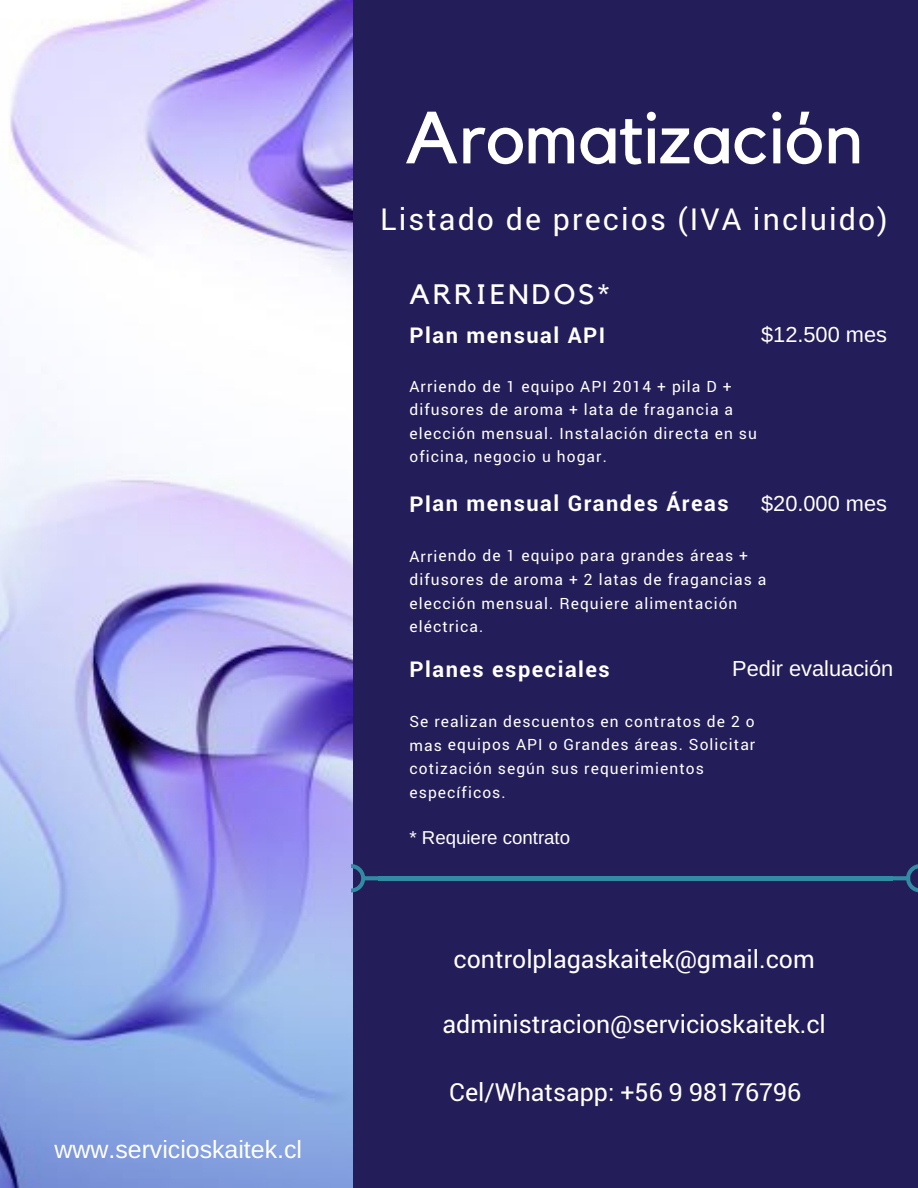
<style>
.page{position:relative;width:918px;height:1188px;background:#231d59}
.page>*{position:absolute;margin:0;border:0;box-sizing:border-box;transform-origin:0 0}
.t1{font:72.9px "Kollektif";color:#fff}
.t2{font:30.3px "Roboto";letter-spacing:.07em;color:#fff}
.t3{font:28.05px "Kollektif";letter-spacing:.11em;color:#fff}
.t4{font:24.9px "Roboto";color:#fff}
.t5{font:24.9px "Arimo";color:#fff}
.t6{font:700 21.75px "Roboto";letter-spacing:.07em;color:#fff}
.t7{font:21.75px "Arimo";color:#fff}
.t8{font:18.75px "Arimo";color:#fff}
.t9{font:15.6px/23.7px "Roboto";letter-spacing:.07em;color:#fff}
</style>
<div class="page">
<img style="left:0;top:0;width:352px;height:1188px">
<hr style="left:378px;top:876px;width:514px;height:4px;background:#318ba2">
<svg style="left:891px;top:864px;width:27px;height:29px"></svg>
<svg style="left:351px;top:864px;width:28px;height:29px"></svg>
<h3 class="t5" style="left:55px;top:1135px;width:249px">www.servicioskaitek.cl</h3>
<h1 class="t1" style="left:405px;top:104px;width:460px">Aromatización</h1>
<h2 class="t2" style="left:380px;top:198px;width:509px">Listado de precios (IVA incluido)</h2>
<h3 class="t3" style="left:409px;top:281px;width:201px">ARRIENDOS*</h3>
<h3 class="t6" style="left:409px;top:320px;width:197px">Plan mensual API</h3>
<h3 class="t7" style="left:761px;top:322px;width:127px">$12.500 mes</h3>
<p class="t9" style="left:409px;top:374px;width:349px">Arriendo de 1 equipo API 2014 + pila D + difusores de aroma + lata de fragancia a elección mensual. Instalación directa en su oficina, negocio u hogar.</p>
<h3 class="t6" style="left:409px;top:489px;width:321px">Plan mensual Grandes Áreas</h3>
<h3 class="t7" style="left:761px;top:491px;width:127px">$20.000 mes</h3>
<p class="t9" style="left:409px;top:544px;width:358px">Arriendo de 1 equipo para grandes áreas + difusores de aroma + 2 latas de fragancias a elección mensual. Requiere alimentación eléctrica.</p>
<h3 class="t7" style="left:732px;top:656px;width:162px">Pedir evaluación</h3>
<p class="t9" style="left:409px;top:709px;width:347px">Se realizan descuentos en contratos de 2 o mas equipos API o Grandes áreas. Solicitar cotización según sus requerimientos específicos.</p>
<h3 class="t6" style="left:409px;top:654px;width:202px">Planes especiales</h3>
<p class="t8" style="left:409px;top:827px;width:162px">* Requiere contrato</p>
<h3 class="t4" style="left:454px;top:941px;width:363px">controlplagaskaitek@gmail.com</h3>
<h3 class="t4" style="left:443px;top:1007px;width:385px">administracion@servicioskaitek.cl</h3>
<h3 class="t4" style="left:449px;top:1075px;width:353px">Cel/Whatsapp: +56 9 98176796</h3>
</div>
